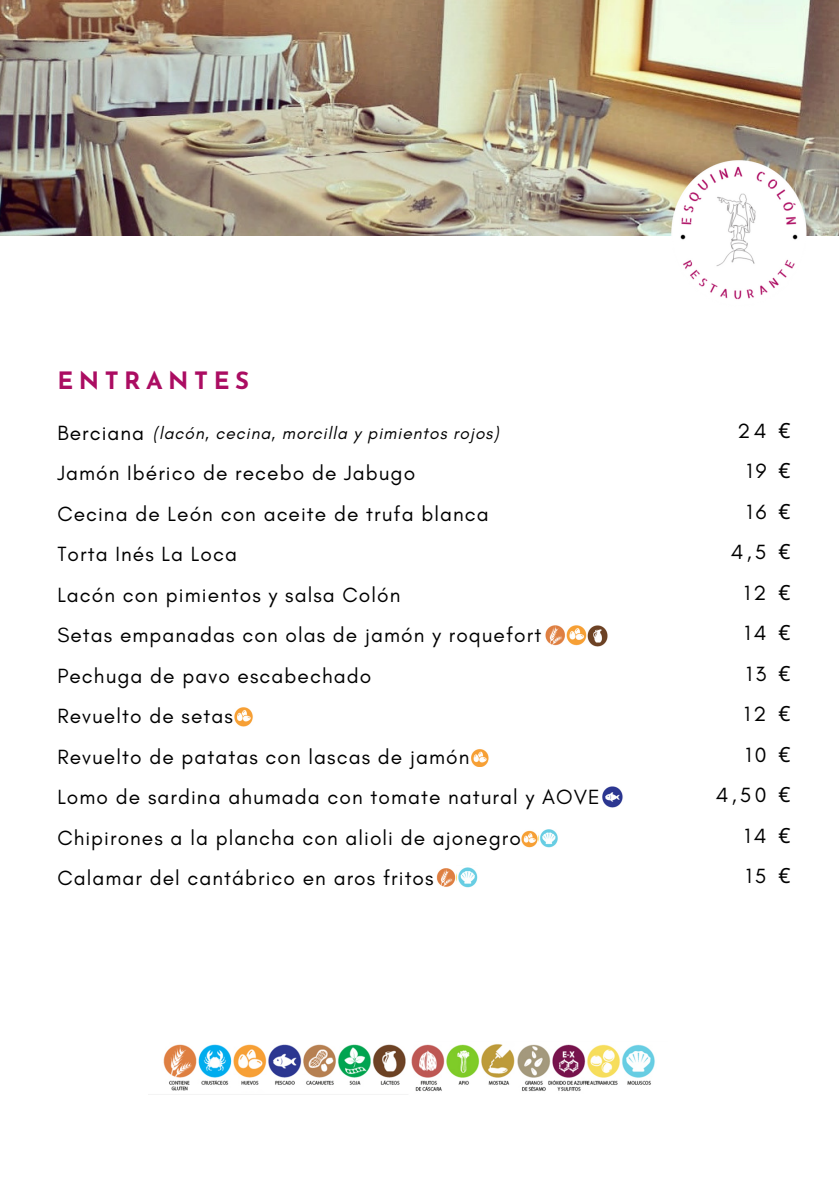
<style>
.page{position:relative;width:839px;height:1191px;background:#fff}
.page>*{position:absolute;margin:0;border:0;box-sizing:border-box;transform-origin:0 0}
.t1{font:700 24px "Josefin Sans";letter-spacing:.23em;color:#ab0d62}
.t2{font:21px/40.4px "Glacial Indifference";letter-spacing:.05em;color:#000}
.t3{font:21px/40.4px "Glacial Indifference";letter-spacing:.155em;color:#000;text-align:right}
.t4{font:italic 17.4px "Glacial Indifference";letter-spacing:.05em;color:#000}
.s1{font-family:"Noto Sans"}
</style>
<div class="page">
<img style="left:0;top:0;width:838px;height:236px">
<img style="left:148px;top:1044px;width:507px;height:51px">
<img style="left:545px;top:625px;width:63px;height:21px">
<img style="left:437px;top:868px;width:19px;height:19px">
<img style="left:234px;top:707px;width:19px;height:20px">
<img style="left:471px;top:749px;width:18px;height:18px">
<img style="left:602px;top:786px;width:21px;height:22px">
<img style="left:521px;top:829px;width:37px;height:19px">
<img style="left:458px;top:867px;width:20px;height:21px">
<img style="left:654px;top:141px;width:165px;height:159px">
<p class="t1" style="left:57px;top:371px;width:193px">ENTRANTES</p>
<h2 class="t4" style="left:153px;top:422px;width:347px">(lacón, cecina, morcilla y pimientos rojos)</h2>
<h3 class="t2" style="left:57px;top:412px;width:544px">Berciana<br>Jamón Ibérico de recebo de Jabugo<br>Cecina de León con aceite de trufa blanca<br>Torta Inés La Loca<br>Lacón con pimientos y salsa Colón<br>Setas empanadas con olas de jamón y roquefort<br>Pechuga de pavo escabechado<br>Revuelto de setas<br>Revuelto de patatas con lascas de jamón<br>Lomo de sardina ahumada con tomate natural y AOVE<br>Chipirones a la plancha con alioli de ajonegro<br>Calamar del cantábrico en aros fritos</h3>
<p class="t3" style="left:715px;top:410px;width:76px">24 <span class="s1">€<br></span>19 <span class="s1">€<br></span>16 <span class="s1">€<br></span>4,5 <span class="s1">€<br></span>12 <span class="s1">€<br></span>14 <span class="s1">€<br></span>13 <span class="s1">€<br></span>12 <span class="s1">€<br></span>10 <span class="s1">€<br></span>4,50 <span class="s1">€<br></span>14 <span class="s1">€<br></span>15 <span class="s1">€</span></p>
</div>
